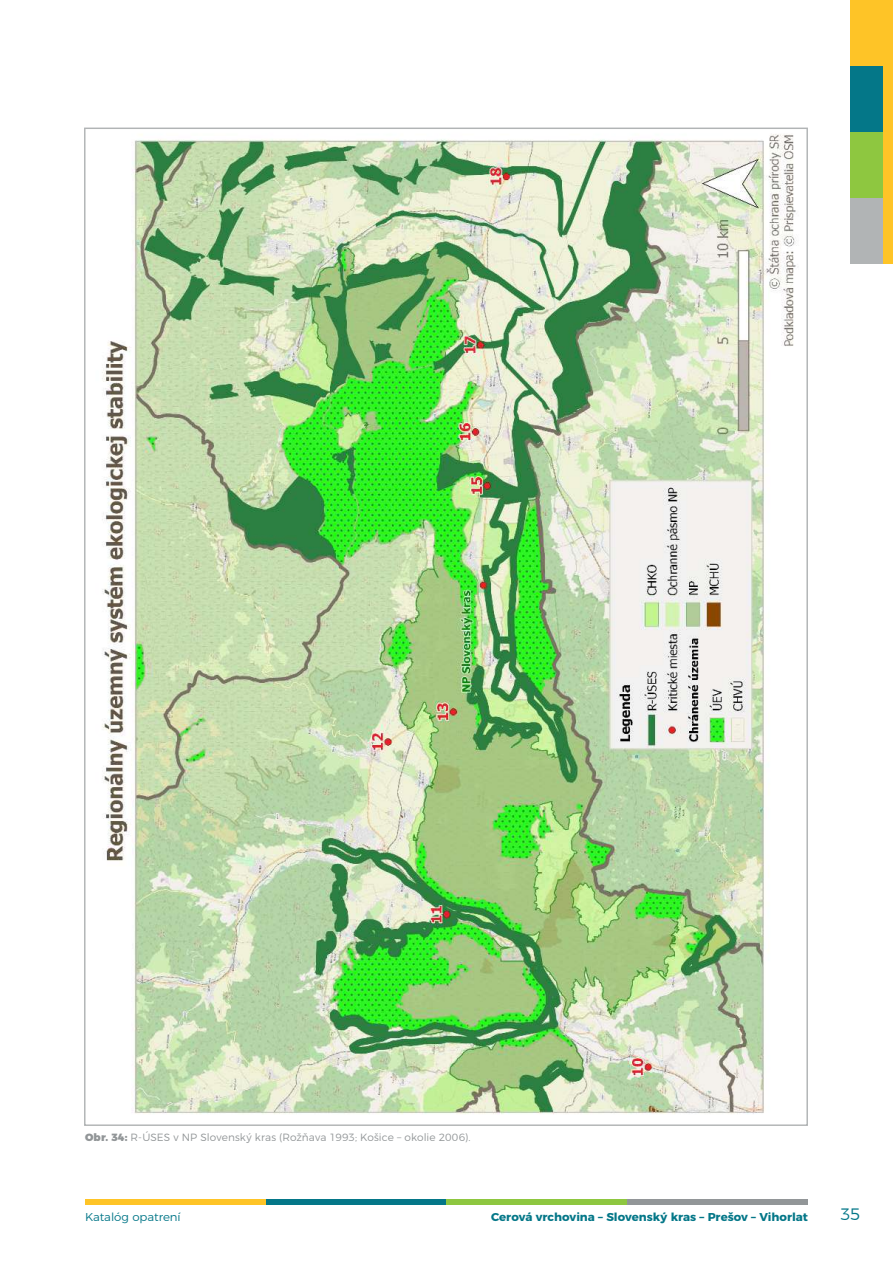
<style>
.page{position:relative;width:893px;height:1263px;background:#fff}
.page>*{position:absolute;margin:0;border:0;box-sizing:border-box;transform-origin:0 0}
.t1{font:300 16.5px "Montserrat";color:#047788}
.t2{font:700 11.4px "Montserrat";color:#047788}
.t3{font:300 11.4px "Montserrat";letter-spacing:-.005em;color:#047788}
.t4{font:300 10.5px "Montserrat";letter-spacing:.01em;color:#929698}
.s1{font-weight:900}
</style>
<div class="page">
<div style="left:266px;top:1199px;width:180px;height:5px;background:#047788"></div>
<div style="left:446px;top:1199px;width:181px;height:5px;background:#8ec740"></div>
<div style="left:627px;top:1199px;width:180px;height:5px;background:#929698"></div>
<div style="left:85px;top:1199px;width:181px;height:5px;background:#fec427"></div>
<div style="left:850px;top:0;width:43px;height:66px;background:#fec427"></div>
<div style="left:850px;top:66px;width:43px;height:66px;background:#047788"></div>
<div style="left:850px;top:132px;width:43px;height:66px;background:#8ec740"></div>
<div style="left:850px;top:198px;width:43px;height:66px;background:#b1b4b5"></div>
<div style="left:883px;top:61px;width:10px;height:203px;background:#fec427"></div>
<img style="left:102px;top:134px;width:694px;height:980px">
<p class="t4" style="left:85px;top:1129px;width:387px"><span class="s1">Obr. 34:</span> R-ÚSES v NP Slovenský kras (Rožňava 1993; Košice – okolie 2006).</p>
<p class="t3" style="left:85px;top:1207px;width:97px">Katalóg opatrení</p>
<p class="t2" style="left:491px;top:1207px;width:318px">Cerová vrchovina – Slovenský kras – Prešov – Vihorlat</p>
<h1 class="t1" style="left:840px;top:1202px;width:21px">35</h1>
</div>
